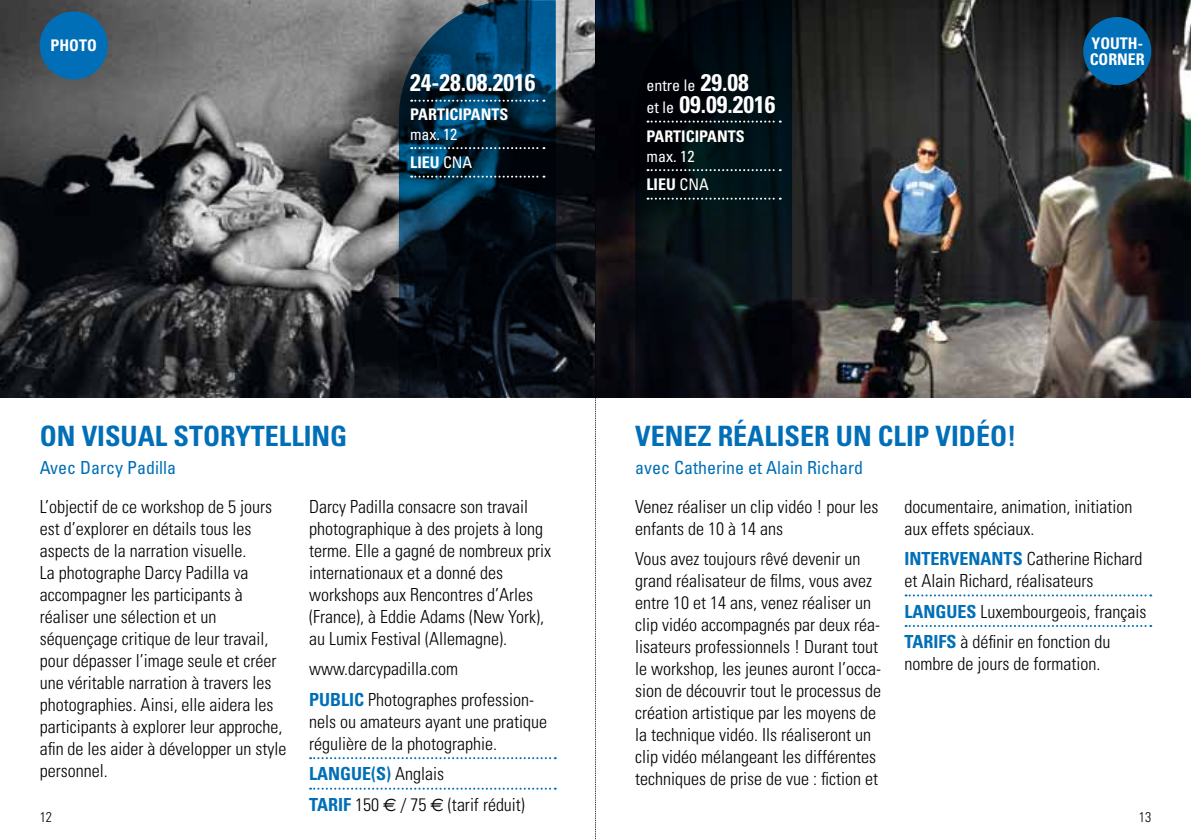
<style>
.page{position:relative;width:1191px;height:840px;background:#fff}
.page>*{position:absolute;margin:0;border:0;box-sizing:border-box;transform-origin:0 0}
.t1{font:700 condensed 28px "Univers LT Std";color:#006fb7}
.t2{font:700 condensed 24px "Univers LT Std";color:#fff}
.t3{font:300 condensed 18px/22px "Univers LT Std";color:#000}
.t4{font:condensed 18px "Univers LT Std";color:#006fb7}
.t5{font:700 condensed 18px "Univers LT Std";color:#006fb7}
.t6{font:700 condensed 16px/16px "Univers LT Std";color:#fff}
.t7{font:condensed 16px/28.6px "Univers LT Std";color:#fff}
.t8{font:300 condensed 14px "Univers LT Std";color:#000}
.s1{font-weight:700}
.s2{font-weight:700;font-size:24px}
.s3{font-weight:400;font-size:16px}
.s4{font-weight:700;color:#006fb7}
.s5{font-family:"Euro Sans";font-weight:400;font-stretch:normal}
</style>
<div class="page">
<img style="left:0;top:0;width:595px;height:397px">
<svg style="left:397px;top:0;width:159px;height:397px;background:#0a2436"></svg>
<svg style="left:411px;top:100px;width:133px;height:2px"></svg>
<svg style="left:411px;top:147px;width:133px;height:2px"></svg>
<svg style="left:411px;top:175px;width:133px;height:2px"></svg>
<svg style="left:310px;top:757px;width:246px;height:1px"></svg>
<svg style="left:310px;top:787px;width:246px;height:2px"></svg>
<hr style="left:503px;top:0;width:53px;height:1px;background:#006fb7">
<div style="left:40px;top:11px;width:68px;height:68px;background:#006fb7;border-radius:50%"></div>
<img style="left:596px;top:0;width:595px;height:397px">
<svg style="left:633px;top:0;width:159px;height:397px;background:#040d12"></svg>
<svg style="left:647px;top:120px;width:133px;height:2px"></svg>
<svg style="left:647px;top:169px;width:133px;height:2px"></svg>
<svg style="left:647px;top:197px;width:133px;height:2px"></svg>
<div style="left:1083px;top:17px;width:68px;height:68px;background:#006fb7;border-radius:50%"></div>
<svg style="left:905px;top:594px;width:246px;height:2px"></svg>
<svg style="left:905px;top:625px;width:246px;height:1px"></svg>
<svg style="left:595px;top:0;width:1px;height:840px"></svg>
<p class="t6" style="left:51px;top:37px;width:10px">PHOTO</p>
<h2 class="t2" style="left:410px;top:68px;width:127px">24-28.08.2016</h2>
<p class="t6" style="left:410px;top:106px;width:99px">PARTICIPANTS</p>
<p class="t7" style="left:410px;top:119px;width:63px">max. 12<br><span class="s1">LIEU</span> CNA</p>
<p class="t7" style="left:646px;top:71px;width:104px">entre le <span class="s2">29.08</span></p>
<h2 class="t2" style="left:646px;top:90px;width:130px"><span class="s3">et le</span> 09.09.2016</h2>
<p class="t6" style="left:646px;top:128px;width:99px">PARTICIPANTS</p>
<p class="t7" style="left:646px;top:141px;width:64px">max. 12<br><span class="s1">LIEU</span> CNA</p>
<p class="t6" style="left:1089px;top:35px;width:57px">YOUTH-<br>CORNER</p>
<h1 class="t1" style="left:635px;top:418px;width:383px">VENEZ RÉALISER UN CLIP VIDÉO!</h1>
<p class="t4" style="left:635px;top:455px;width:229px">avec Catherine et Alain Richard</p>
<h1 class="t1" style="left:40px;top:418px;width:289px">ON VISUAL STORYTELLING</h1>
<p class="t4" style="left:40px;top:455px;width:138px">Avec Darcy Padilla</p>
<p class="t3" style="left:40px;top:495px;width:248px">L’objectif de ce workshop de 5 jours est d’explorer en détails tous les aspects de la narration visuelle.<br>La photographe Darcy Padilla va accompagner les participants à réaliser une sélection et un séquençage critique de leur travail, pour dépasser l’image seule et créer une véritable narration à travers les photographies. Ainsi, elle aidera les participants à explorer leur approche, afin de les aider à développer un style personnel.</p>
<p class="t3" style="left:309px;top:495px;width:243px">Darcy Padilla consacre son travail photographique à des projets à long terme. Elle a gagné de nombreux prix internationaux et a donné des workshops aux Rencontres d’Arles (France), à Eddie Adams (New York), au Lumix Festival (Allemagne).</p>
<p class="t3" style="left:309px;top:653px;width:226px;line-height:30.6px">www.darcypadilla.com<br><span class="s4">PUBLIC</span> Photographes profession-</p>
<p class="t3" style="left:309px;top:710px;width:239px">nels ou amateurs ayant une pratique régulière de la photographie.</p>
<p class="t5" style="left:309px;top:762px;width:12px">LANGUE</p>
<p class="t3" style="left:635px;top:495px;width:245px">Venez réaliser un clip vidéo ! pour les enfants de 10 à 14 ans</p>
<p class="t3" style="left:635px;top:547px;width:247px">Vous avez toujours rêvé devenir un grand réalisateur de films, vous avez entre 10 et 14 ans, venez réaliser un clip vidéo accompagnés par deux réa&shy;lisateurs professionnels ! Durant tout le workshop, les jeunes auront l’occa&shy;sion de découvrir tout le processus de création artistique par les moyens de la technique vidéo. Ils réaliseront un clip vidéo mélangeant les différentes techniques de prise de vue : fiction et</p>
<p class="t3" style="left:904px;top:495px;width:229px">documentaire, animation, initiation aux effets spéciaux.</p>
<p class="t5" style="left:904px;top:547px;width:57px">INTERVENAN</p>
<p class="t3" style="left:904px;top:547px;width:239px;text-indent:99px"><span class="s4">TS</span> Catherine Richard et Alain Richard, réalisateurs</p>
<p class="t5" style="left:904px;top:600px;width:12px">LANGUE</p>
<p class="t3" style="left:904px;top:595px;width:243px;line-height:30.6px;text-indent:62px"><span class="s4">S</span> Luxembourgeois, français<br><span class="s4">TARIFS</span> à définir en fonction du</p>
<p class="t3" style="left:904px;top:652px;width:197px">nombre de jours de formation.</p>
<p class="t3" style="left:309px;top:758px;width:217px;line-height:30.6px;text-indent:62px"><span class="s4">(S)</span> Anglais<br><span class="s4">TARIF</span> 150 <span class="s5">€</span> / 75 <span class="s5">€</span> (tarif réduit)</p>
<p class="t8" style="left:40px;top:808px;width:14px">12</p>
<p class="t8" style="left:1138px;top:808px;width:14px">13</p>
</div>
